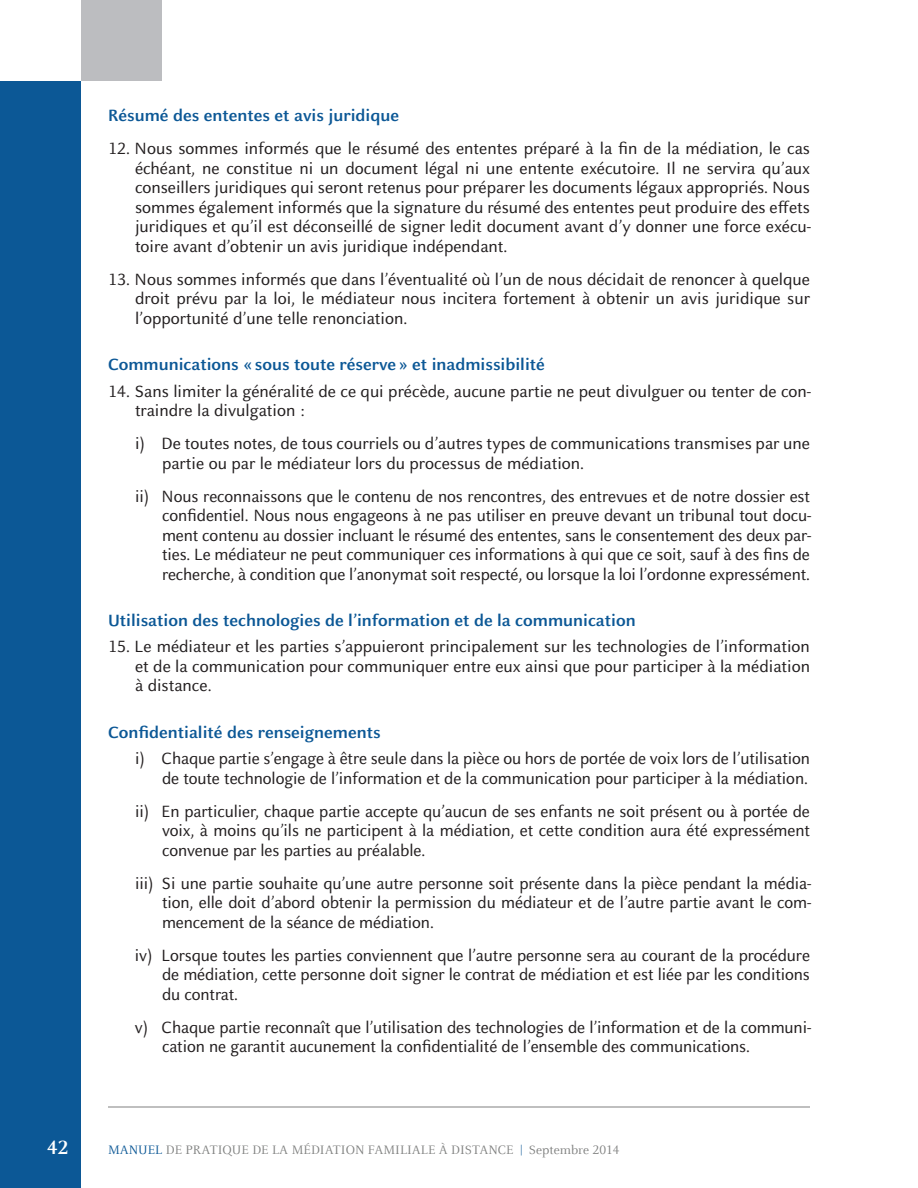
<style>
.page{position:relative;width:918px;height:1188px;background:#fff}
.page>*{position:absolute;margin:0;border:0;box-sizing:border-box;transform-origin:0 0}
.t1{font:700 21px "Barreau";color:#fff}
.t2{font:18px/19.5px "Barreau Sans";letter-spacing:-.005em;color:#231f20;text-align:justify}
.t3{font:700 18px "Barreau Sans";color:#0c5896}
.t4{font:13.5px "Barreau";color:#808180}
.s1{color:#0c5896}
</style>
<div class="page">
<div style="left:0;top:81px;width:81px;height:1107px;background:#0c5896"></div>
<div style="left:81px;top:0;width:81px;height:81px;background:#bcbdc0"></div>
<hr style="left:108px;top:1107px;width:702px;height:1px;background:#808180">
<p class="t3" style="left:108px;top:106px;width:293px">Résumé des ententes et avis juridique</p>
<p class="t2" style="left:135px;top:139px;width:678px;text-indent:-27px">12. Nous sommes informés que le résumé des ententes préparé à la fin de la médiation, le cas échéant, ne constitue ni un document légal ni une entente exécutoire. Il ne servira qu’aux conseillers juridiques qui seront retenus pour préparer les documents légaux appropriés. Nous sommes également informés que la signature du résumé des ententes peut produire des effets juridiques et qu’il est déconseillé de signer ledit document avant d’y donner une force exécu&shy;toire avant d’obtenir un avis juridique indépendant.</p>
<p class="t2" style="left:135px;top:270px;width:677px;text-indent:-27px">13. Nous sommes informés que dans l’éventualité où l’un de nous décidait de renoncer à quelque droit prévu par la loi, le médiateur nous incitera fortement à obtenir un avis juridique sur l’opportunité d’une telle renonciation.</p>
<p class="t3" style="left:108px;top:355px;width:438px">Communications «sous toute réserve» et inadmissibilité</p>
<p class="t2" style="left:135px;top:381px;width:678px;text-indent:-27px">14. Sans limiter la généralité de ce qui précède, aucune partie ne peut divulguer ou tenter de con&shy;traindre la divulgation :</p>
<p class="t2" style="left:162px;top:434px;width:650px;text-indent:-27px">i) De toutes notes, de tous courriels ou d’autres types de communications transmises par une partie ou par le médiateur lors du processus de médiation.</p>
<p class="t2" style="left:162px;top:486px;width:651px;text-indent:-27px">ii) Nous reconnaissons que le contenu de nos rencontres, des entrevues et de notre dossier est confidentiel. Nous nous engageons à ne pas utiliser en preuve devant un tribunal tout docu&shy;ment contenu au dossier incluant le résumé des ententes, sans le consentement des deux par&shy;ties. Le médiateur ne peut communiquer ces informations à qui que ce soit, sauf à des fins de recherche, à condition que l’anonymat soit respecté, ou lorsque la loi l’ordonne expressément.</p>
<p class="t3" style="left:108px;top:610px;width:529px">Utilisation des technologies de l’information et de la communication</p>
<p class="t2" style="left:135px;top:637px;width:677px;text-indent:-27px">15. Le médiateur et les parties s’appuieront principalement sur les technologies de l’information et de la communication pour communiquer entre eux ainsi que pour participer à la médiation à distance.</p>
<p class="t3" style="left:108px;top:722px;width:274px">Confidentialité des renseignements</p>
<p class="t2" style="left:135px;top:749px;width:677px;text-align:right">i) Chaque partie s’engage à être seule dans la pièce ou hors de portée de voix lors de l’utilisation de toute technologie de l’information et de la communication pour participer à la médiation.</p>
<p class="t2" style="left:162px;top:801px;width:650px;text-indent:-27px">ii) En particulier, chaque partie accepte qu’aucun de ses enfants ne soit présent ou à portée de voix, à moins qu’ils ne participent à la médiation, et cette condition aura été expressément convenue par les parties au préalable.</p>
<p class="t2" style="left:162px;top:873px;width:651px;text-indent:-27px">iii) Si une partie souhaite qu’une autre personne soit présente dans la pièce pendant la média&shy;tion, elle doit d’abord obtenir la permission du médiateur et de l’autre partie avant le com&shy;mencement de la séance de médiation.</p>
<p class="t2" style="left:162px;top:945px;width:650px;text-indent:-27px">iv) Lorsque toutes les parties conviennent que l’autre personne sera au courant de la procédure de médiation, cette personne doit signer le contrat de médiation et est liée par les conditions du contrat.</p>
<p class="t2" style="left:162px;top:1017px;width:651px;text-indent:-27px">v) Chaque partie reconnaît que l’utilisation des technologies de l’information et de la communi&shy;cation ne garantit aucunement la confidentialité de l’ensemble des communications.</p>
<p class="t1" style="left:47px;top:1136px;width:22px">42</p>
<p class="t4" style="left:108px;top:1143px;width:513px"><span class="s1">MANUEL</span> DE PRATIQUE DE LA MÉDIATION FAMILIALE À DISTANCE <span class="s1">|</span> Septembre 2014</p>
</div>
